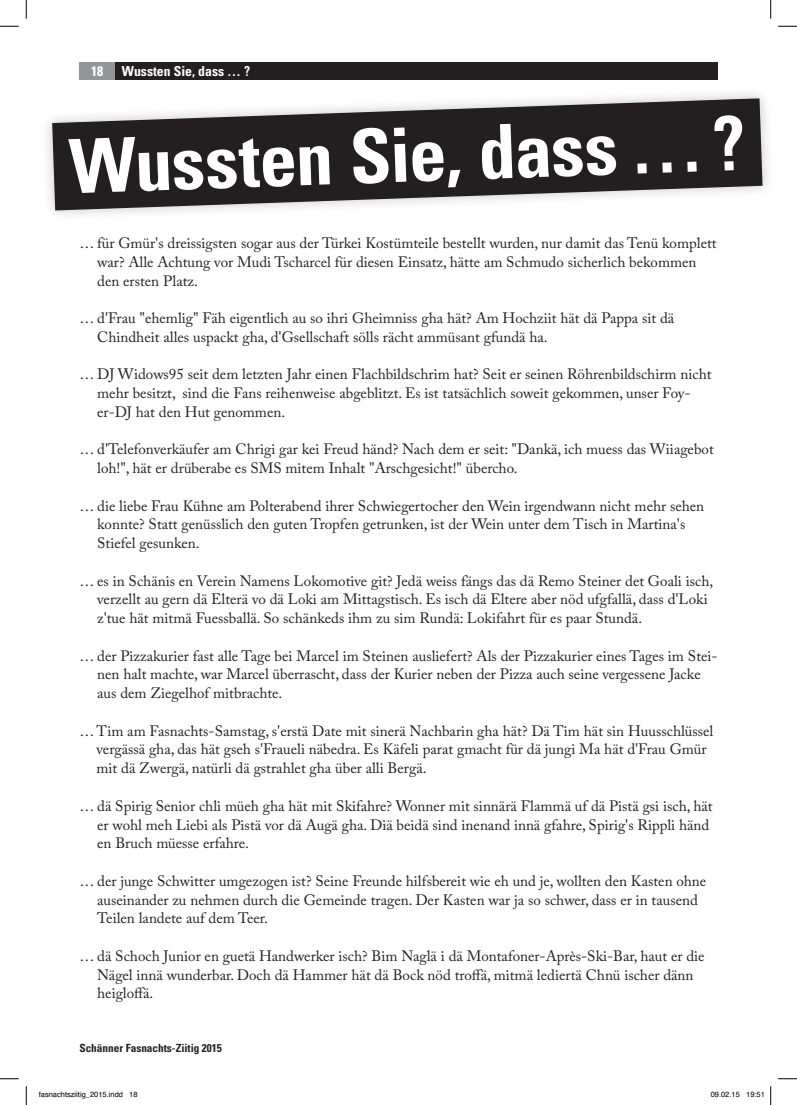
<style>
.page{position:relative;width:797px;height:1105px;background:#fff}
.page>*{position:absolute;margin:0;border:0;box-sizing:border-box;transform-origin:0 0}
.t1{font:700 condensed 75px "Univers LT Std";color:#fff}
.t2{font:15px/18.8px "Adobe Caslon Pro";color:#231f20}
.t3{font:700 condensed 13.75px "Univers LT Std";color:#fff}
.t4{font:700 condensed 11.25px "Univers LT Std";color:#231f20}
.t5{font:7.5px "Helvetica";color:#000}
</style>
<div class="page">
<div style="left:79px;top:62px;width:36px;height:17px;background:#939598"></div>
<div style="left:115px;top:62px;width:602px;height:17px;background:#231f20"></div>
<div style="left:41px;top:87px;width:733px;height:135px;background:#231f20;opacity:.25"></div>
<svg style="left:52px;top:98px;width:710px;height:112px;fill:#231f20"></svg>
<svg style="left:0;top:25px;width:19px;height:2px"></svg>
<svg style="left:778px;top:25px;width:19px;height:2px"></svg>
<svg style="left:0;top:1078px;width:19px;height:1px"></svg>
<svg style="left:778px;top:1078px;width:19px;height:1px"></svg>
<svg style="left:25px;top:0;width:2px;height:19px"></svg>
<svg style="left:25px;top:1086px;width:2px;height:19px"></svg>
<svg style="left:770px;top:0;width:1px;height:19px"></svg>
<svg style="left:770px;top:1086px;width:1px;height:19px"></svg>
<p class="t3" style="left:122px;top:62px;width:130px">Wussten Sie, dass … ?</p>
<h1 class="t1" style="left:68px;top:121px;width:678px;rotate:-2deg">Wussten Sie, dass … ?</h1>
<p class="t3" style="left:91px;top:62px;width:14px">18</p>
<p class="t2" style="left:97px;top:234px;width:621px;text-indent:-18px">… für Gmür's dreissigsten sogar aus der Türkei Kostümteile bestellt wurden, nur damit das Tenü komplett war? Alle Achtung vor Mudi Tscharcel für diesen Einsatz, hätte am Schmudo sicherlich bekommen den ersten Platz.</p>
<p class="t2" style="left:97px;top:309px;width:578px;text-indent:-18px">… d'Frau "ehemlig" Fäh eigentlich au so ihri Gheimniss gha hät? Am Hochziit hät dä Pappa sit dä<br>Chindheit alles uspackt gha, d'Gsellschaft sölls rächt ammüsant gfundä ha.</p>
<p class="t2" style="left:97px;top:365px;width:616px;text-indent:-18px">… DJ Widows95 seit dem letzten Jahr einen Flachbildschrim hat? Seit er seinen Röhrenbildschirm nicht mehr besitzt, sind die Fans reihenweise abgeblitzt. Es ist tatsächlich soweit gekommen, unser Foy&shy;er-DJ hat den Hut genommen.</p>
<p class="t2" style="left:97px;top:440px;width:618px;text-indent:-18px">… d'Telefonverkäufer am Chrigi gar kei Freud händ? Nach dem er seit: "Dankä, ich muess das Wiiagebot loh!", hät er drüberabe es SMS mitem Inhalt "Arschgesicht!" übercho.</p>
<p class="t2" style="left:97px;top:496px;width:608px;text-indent:-18px">… die liebe Frau Kühne am Polterabend ihrer Schwiegertocher den Wein irgendwann nicht mehr sehen konnte? Statt genüsslich den guten Tropfen getrunken, ist der Wein unter dem Tisch in Martina's<br>Stiefel gesunken.</p>
<p class="t2" style="left:97px;top:571px;width:617px;text-indent:-18px">… es in Schänis en Verein Namens Lokomotive git? Jedä weiss fängs das dä Remo Steiner det Goali isch, verzellt au gern dä Elterä vo dä Loki am Mittagstisch. Es isch dä Eltere aber nöd ufgfallä, dass d'Loki z'tue hät mitmä Fuessballä. So schänkeds ihm zu sim Rundä: Lokifahrt für es paar Stundä.</p>
<p class="t2" style="left:97px;top:646px;width:622px;text-indent:-18px">… der Pizzakurier fast alle Tage bei Marcel im Steinen ausliefert? Als der Pizzakurier eines Tages im Stei&shy;nen halt machte, war Marcel überrascht, dass der Kurier neben der Pizza auch seine vergessene Jacke aus dem Ziegelhof mitbrachte.</p>
<p class="t2" style="left:96px;top:721px;width:618px;text-indent:-17px">… Tim am Fasnachts-Samstag, s'erstä Date mit sinerä Nachbarin gha hät? Dä Tim hät sin Huusschlüssel vergässä gha, das hät gseh s'Fraueli näbedra. Es Käfeli parat gmacht für dä jungi Ma hät d'Frau Gmür mit dä Zwergä, natürli dä gstrahlet gha über alli Bergä.</p>
<p class="t2" style="left:97px;top:796px;width:617px;text-indent:-18px">… dä Spirig Senior chli müeh gha hät mit Skifahre? Wonner mit sinnärä Flammä uf dä Pistä gsi isch, hät er wohl meh Liebi als Pistä vor dä Augä gha. Diä beidä sind inenand innä gfahre, Spirig's Rippli händ en Bruch müesse erfahre.</p>
<p class="t2" style="left:97px;top:871px;width:610px;text-indent:-18px">… der junge Schwitter umgezogen ist? Seine Freunde hilfsbereit wie eh und je, wollten den Kasten ohne auseinander zu nehmen durch die Gemeinde tragen. Der Kasten war ja so schwer, dass er in tausend<br>Teilen landete auf dem Teer.</p>
<p class="t2" style="left:97px;top:946px;width:609px;text-indent:-18px">… dä Schoch Junior en guetä Handwerker isch? Bim Naglä i dä Montafoner-Après-Ski-Bar, haut er die<br>Nägel innä wunderbar. Doch dä Hammer hät dä Bock nöd troffä, mitmä lediertä Chnü ischer dänn heigloffä.</p>
<p class="t4" style="left:79px;top:1041px;width:144px">Schänner Fasnachts-Ziitig 2015</p>
<p class="t5" style="left:39px;top:1089px;width:100px">fasnachtsziitig_2015.indd 18</p>
<p class="t5" style="left:710px;top:1089px;width:56px">09.02.15 19:51</p>
</div>
